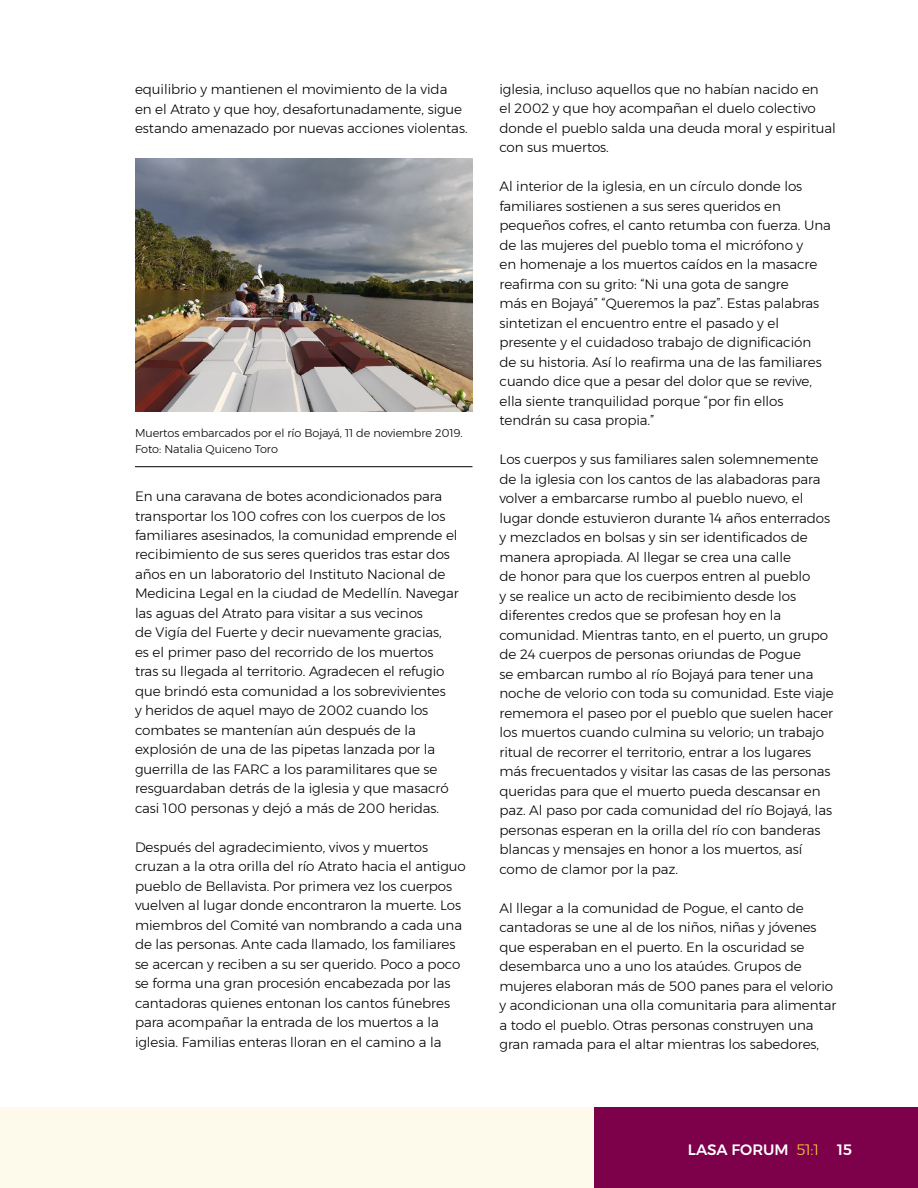
<style>
.page{position:relative;width:918px;height:1188px;background:#fff}
.page>*{position:absolute;margin:0;border:0;box-sizing:border-box;transform-origin:0 0}
.t1{font:500 15px "Montserrat";color:#fff}
.t2{font:300 13.5px/19.5px "Montserrat";letter-spacing:-.005em;color:#000}
.t3{font:300 11.25px/15.8px "Montserrat";letter-spacing:-.005em;color:#000}
.s1{font-weight:300;color:#f7cd36}
</style>
<div class="page">
<div style="left:0;top:1107px;width:594px;height:81px;background:#fefaeb"></div>
<div style="left:594px;top:1107px;width:324px;height:81px;background:#7d004a"></div>
<hr style="left:135px;top:466px;width:337px;height:1px;background:#000">
<img style="left:135px;top:159px;width:337px;height:253px">
<p class="t2" style="left:135px;top:79px;width:334px">equilibrio y mantienen el movimiento de la vida<br>en el Atrato y que hoy, desafortunadamente, sigue estando amenazado por nuevas acciones violentas.</p>
<p class="t3" style="left:135px;top:425px;width:329px">Muertos embarcados por el río Bojayá, 11 de noviembre 2019.<br>Foto: Natalia Quiceno Toro</p>
<p class="t2" style="left:135px;top:486px;width:325px">En una caravana de botes acondicionados para transportar los 100 cofres con los cuerpos de los familiares asesinados, la comunidad emprende el recibimiento de sus seres queridos tras estar dos años en un laboratorio del Instituto Nacional de Medicina Legal en la ciudad de Medellín. Navegar las aguas del Atrato para visitar a sus vecinos<br>de Vigía del Fuerte y decir nuevamente gracias, es el primer paso del recorrido de los muertos tras su llegada al territorio. Agradecen el refugio que brindó esta comunidad a los sobrevivientes<br>y heridos de aquel mayo de 2002 cuando los combates se mantenían aún después de la explosión de una de las pipetas lanzada por la guerrilla de las FARC a los paramilitares que se resguardaban detrás de la iglesia y que masacró casi 100 personas y dejó a más de 200 heridas.</p>
<p class="t2" style="left:135px;top:837px;width:332px">Después del agradecimiento, vivos y muertos cruzan a la otra orilla del río Atrato hacia el antiguo pueblo de Bellavista. Por primera vez los cuerpos vuelven al lugar donde encontraron la muerte. Los miembros del Comité van nombrando a cada una de las personas. Ante cada llamado, los familiares se acercan y reciben a su ser querido. Poco a poco se forma una gran procesión encabezada por las cantadoras quienes entonan los cantos fúnebres para acompañar la entrada de los muertos a la iglesia. Familias enteras lloran en el camino a la</p>
<p class="t2" style="left:500px;top:79px;width:338px">iglesia, incluso aquellos que no habían nacido en<br>el 2002 y que hoy acompañan el duelo colectivo donde el pueblo salda una deuda moral y espiritual con sus muertos.</p>
<p class="t2" style="left:500px;top:177px;width:333px">Al interior de la iglesia, en un círculo donde los familiares sostienen a sus seres queridos en pequeños cofres, el canto retumba con fuerza. Una de las mujeres del pueblo toma el micrófono y<br>en homenaje a los muertos caídos en la masacre reafirma con su grito: “Ni una gota de sangre<br>más en Bojayá” “Queremos la paz”. Estas palabras sintetizan el encuentro entre el pasado y el presente y el cuidadoso trabajo de dignificación de su historia. Así lo reafirma una de las familiares cuando dice que a pesar del dolor que se revive, ella siente tranquilidad porque “por fin ellos tendrán su casa propia.”</p>
<p class="t2" style="left:500px;top:450px;width:336px">Los cuerpos y sus familiares salen solemnemente de la iglesia con los cantos de las alabadoras para volver a embarcarse rumbo al pueblo nuevo, el lugar donde estuvieron durante 14 años enterrados y mezclados en bolsas y sin ser identificados de manera apropiada. Al llegar se crea una calle<br>de honor para que los cuerpos entren al pueblo<br>y se realice un acto de recibimiento desde los diferentes credos que se profesan hoy en la comunidad. Mientras tanto, en el puerto, un grupo de 24 cuerpos de personas oriundas de Pogue<br>se embarcan rumbo al río Bojayá para tener una noche de velorio con toda su comunidad. Este viaje rememora el paseo por el pueblo que suelen hacer los muertos cuando culmina su velorio; un trabajo ritual de recorrer el territorio, entrar a los lugares más frecuentados y visitar las casas de las personas queridas para que el muerto pueda descansar en paz. Al paso por cada comunidad del río Bojayá, las personas esperan en la orilla del río con banderas blancas y mensajes en honor a los muertos, así como de clamor por la paz.</p>
<p class="t2" style="left:500px;top:898px;width:338px">Al llegar a la comunidad de Pogue, el canto de cantadoras se une al de los niños, niñas y jóvenes que esperaban en el puerto. En la oscuridad se desembarca uno a uno los ataúdes. Grupos de mujeres elaboran más de 500 panes para el velorio y acondicionan una olla comunitaria para alimentar a todo el pueblo. Otras personas construyen una gran ramada para el altar mientras los sabedores,</p>
<p class="t1" style="left:688px;top:1138px;width:166px">LASA FORUM <span class="s1">51:1</span> 15</p>
</div>
